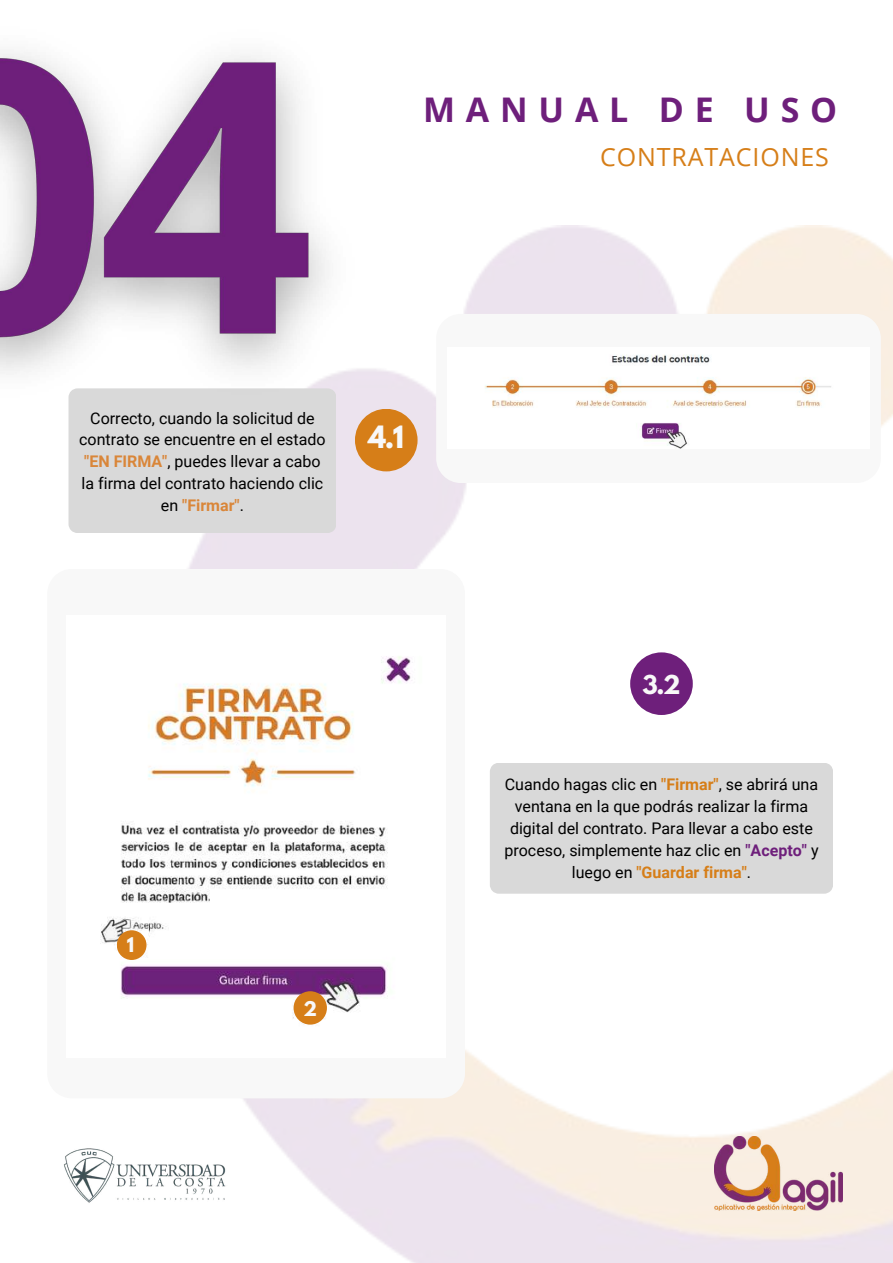
<style>
.page{position:relative;width:893px;height:1263px;background:#fff}
.page>*{position:absolute;margin:0;border:0;box-sizing:border-box;transform-origin:0 0}
.t1{font:700 33.97px "Open Sans";letter-spacing:.32em;color:#6e1f7b}
.t2{font:700 27.22px "League Spartan";color:#f8f8f8}
.t3{font:24.97px "Open Sans";letter-spacing:.035em;color:#d67e18}
.t4{font:700 23.1px "League Spartan";color:#f8f8f8}
.t5{font:700 18px "League Spartan";color:#f8f8f8}
.t6{font:16.05px/21.9px "Roboto";color:#000;text-align:center}
.s1{font-weight:700;color:#d98639}
.s2{font-weight:700;color:#d67e18}
.s3{font-weight:700;color:#6e1f7b}
</style>
<div class="page">
<img style="left:64px;top:1148px;width:82px;height:55px">
<img style="left:146px;top:225px;width:747px;height:1038px">
<div style="left:436px;top:314px;width:445px;height:169px;background:#f8f8f8;border-radius:25px"></div>
<div style="left:490px;top:763px;width:343px;height:131px;background:#d9d9d9"></div>
<div style="left:355px;top:409px;width:62px;height:62px;background:#d67e18;border-radius:50%"></div>
<div style="left:630px;top:652px;width:63px;height:63px;background:#6e1f7b;border-radius:50%"></div>
<img style="left:485px;top:355px;width:346px;height:94px">
<svg style="left:146px;top:569px;width:319px;height:529px"></svg>
<img style="left:100px;top:615px;width:346px;height:443px">
<img style="left:0;top:50px;width:402px;height:500px">
<div style="left:117px;top:930px;width:29px;height:30px;background:#d67e18;border-radius:50%"></div>
<div style="left:293px;top:991px;width:34px;height:33px;background:#d67e18;border-radius:50%"></div>
<h1 class="t1" style="left:423px;top:85px;width:416px">MANUAL DE USO</h1>
<h3 class="t3" style="left:600px;top:139px;width:230px">CONTRATACIONES</h3>
<p class="t6" style="left:79px;top:407px;width:248px">Correcto, cuando la solicitud de contrato se encuentre en el estado <span class="s1">"EN FIRMA"</span>, puedes llevar a cabo la firma del contrato haciendo clic en <span class="s1">"Firmar"</span>.</p>
<h2 class="t2" style="left:368px;top:423px;width:37px">4.1</h2>
<p class="t5" style="left:127px;top:936px;width:9px">1</p>
<p class="t5" style="left:303px;top:999px;width:15px">2</p>
<h3 class="t4" style="left:642px;top:673px;width:40px">3.2</h3>
<p class="t6" style="left:504px;top:773px;width:316px">Cuando hagas clic en <span class="s2">"Firmar"</span>, se abrirá una ventana en la que podrás realizar la firma digital del contrato. Para llevar a cabo este proceso, simplemente haz clic en <span class="s3">"Acepto"</span> y luego en <span class="s2">"Guardar firma"</span>.</p>
</div>
